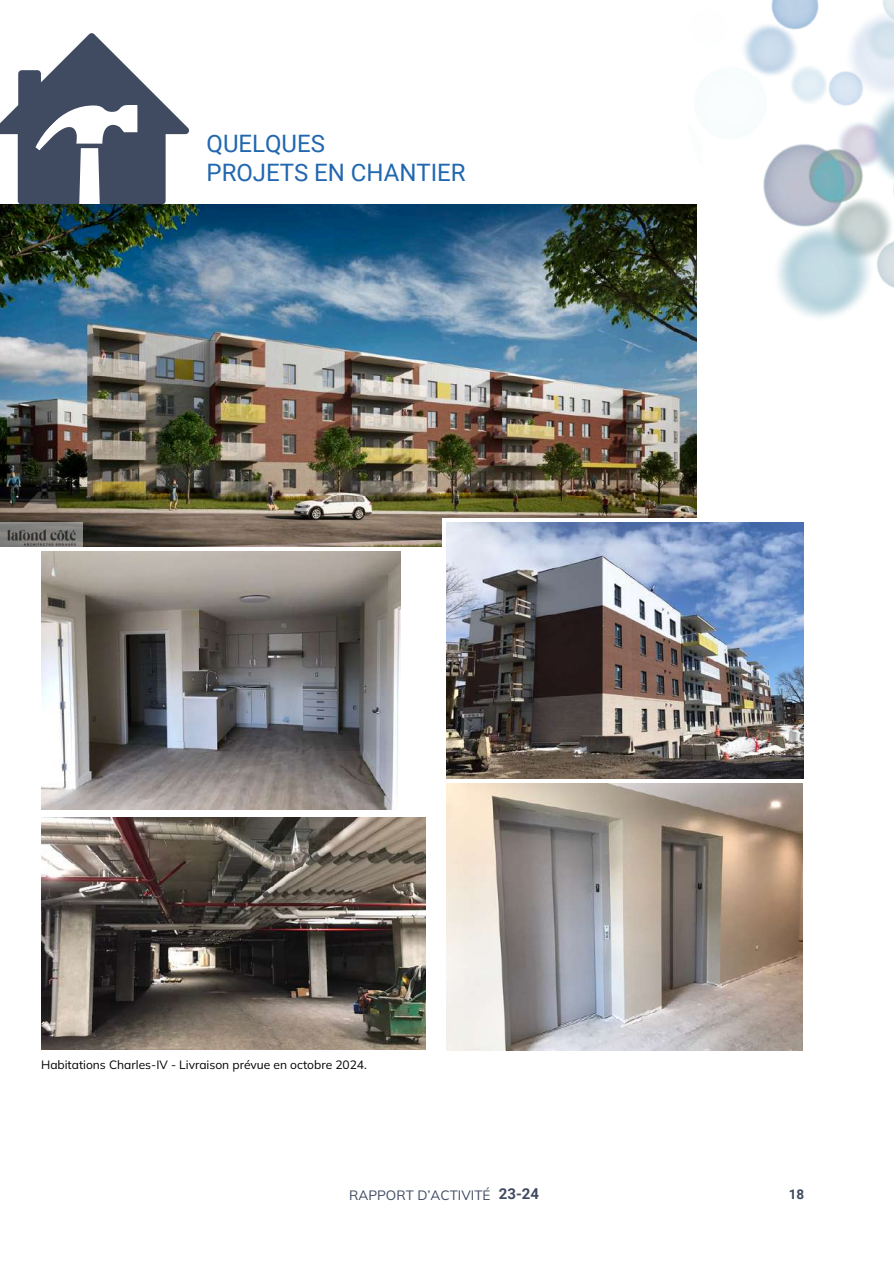
<style>
.page{position:relative;width:894px;height:1264px;background:#fff}
.page>*{position:absolute;margin:0;border:0;box-sizing:border-box;transform-origin:0 0}
.t1{font:24px/29.2px "Roboto";color:#2167b0}
.t2{font:13.5px "Mulish";color:#404b61}
.t3{font:700 13.5px "Roboto";color:#404b61}
.t4{font:12px "Mulish";color:#000}
.s1{font-family:"Roboto";font-weight:700;font-size:15px}
</style>
<div class="page">
<img style="left:655px;top:0;width:238px;height:429px">
<svg style="left:0;top:33px;width:189px;height:172px"></svg>
<img style="left:0;top:205px;width:696px;height:342px">
<img style="left:41px;top:552px;width:359px;height:257px">
<div style="left:442px;top:518px;width:268px;height:293px;background:#fff"></div>
<img style="left:446px;top:522px;width:357px;height:256px">
<img style="left:446px;top:783px;width:356px;height:267px">
<img style="left:41px;top:817px;width:384px;height:232px">
<img style="left:0;top:522px;width:82px;height:30px">
<h1 class="t1" style="left:206px;top:129px;width:260px">QUELQUES<br>PROJETS EN CHANTIER</h1>
<p class="t4" style="left:41px;top:1056px;width:327px">Habitations Charles-IV - Livraison prévue en octobre 2024.</p>
<p class="t2" style="left:349px;top:1186px;width:191px">RAPPORT D’ACTIVITÉ <span class="s1">23-24</span></p>
<p class="t3" style="left:788px;top:1186px;width:17px">18</p>
</div>
